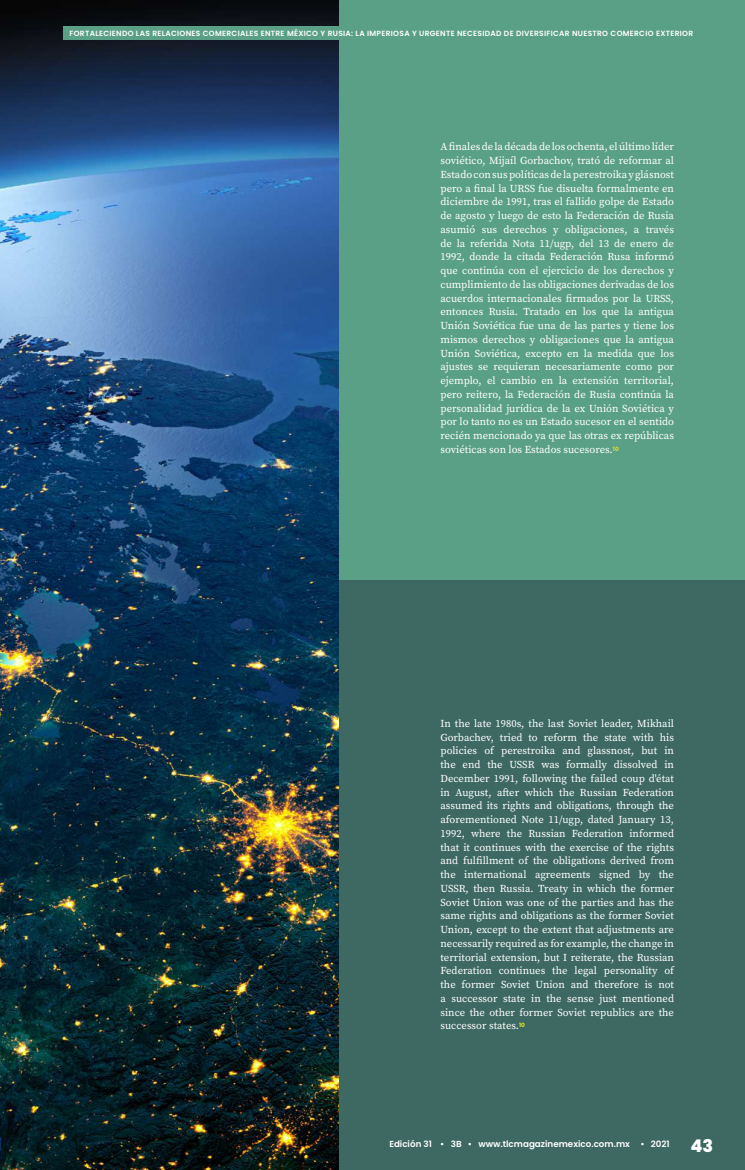
<style>
.page{position:relative;width:745px;height:1170px;background:#fff}
.page>*{position:absolute;margin:0;border:0;box-sizing:border-box;transform-origin:0 0}
.t1{font:10.62px/13.8px "Source Serif Pro";color:#fff;text-align:justify}
.t2{font:600 8.75px "Poppins";color:#fff}
.t3{font:600 7.5px "Poppins";letter-spacing:.04em;color:#fff}
.s1{font-weight:800;font-size:17.5px}
</style>
<div class="page">
<img style="left:0;top:0;width:340px;height:1169px">
<div style="left:340px;top:0;width:404px;height:580px;background:#5aa087"></div>
<div style="left:340px;top:580px;width:404px;height:589px;background:#3d6962"></div>
<div style="left:64px;top:26px;width:632px;height:13px;background:#5aa087"></div>
<p class="t3" style="left:69px;top:29px;width:625px">FORTALECIENDO LAS RELACIONES COMERCIALES ENTRE MÉXICO Y RUSIA: LA IMPERIOSA Y URGENTE NECESIDAD DE DIVERSIFICAR NUESTRO COMERCIO EXTERIOR</p>
<p class="t1" style="left:440px;top:140px;width:235px">A finales de la década de los ochenta, el último líder soviético, Mijaíl Gorbachov, trató de reformar al Estado con sus políticas de la perestroika y glásnost pero a final la URSS fue disuelta formalmente en diciembre de 1991, tras el fallido golpe de Estado de agosto y luego de esto la Federación de Rusia asumió sus derechos y obligaciones, a través de la referida Nota 11/ugp, del 13 de enero de 1992, donde la citada Federación Rusa informó que continúa con el ejercicio de los derechos y cumplimiento de las obligaciones derivadas de los acuerdos internacionales firmados por la URSS, entonces Rusia. Tratado en los que la antigua Unión Soviética fue una de las partes y tiene los mismos derechos y obligaciones que la antigua Unión Soviética, excepto en la medida que los ajustes se requieran necesariamente como por ejemplo, el cambio en la extensión territorial, pero reitero, la Federación de Rusia continúa la personalidad jurídica de la ex Unión Soviética y por lo tanto no es un Estado sucesor en el sentido recién mencionado ya que las otras ex repúblicas soviéticas son los Estados sucesores.<sup>10</sup></p>
<p class="t1" style="left:440px;top:716px;width:235px">In the late 1980s, the last Soviet leader, Mikhail Gorbachev, tried to reform the state with his policies of perestroika and glassnost, but in the end the USSR was formally dissolved in December 1991, following the failed coup d'état in August, after which the Russian Federation assumed its rights and obligations, through the aforementioned Note 11/ugp, dated January 13, 1992, where the Russian Federation informed that it continues with the exercise of the rights and fulfillment of the obligations derived from the international agreements signed by the USSR, then Russia. Treaty in which the former Soviet Union was one of the parties and has the same rights and obligations as the former Soviet Union, except to the extent that adjustments are necessarily required as for example, the change in territorial extension, but I reiterate, the Russian Federation continues the legal personality of the former Soviet Union and therefore is not a successor state in the sense just mentioned since the other former Soviet republics are the successor states.<sup>10</sup></p>
<p class="t2" style="left:389px;top:1138px;width:325px">Edición 31 • 3B • www.tlcmagazinemexico.com.mx • 2021 <span class="s1">43</span></p>
</div>
